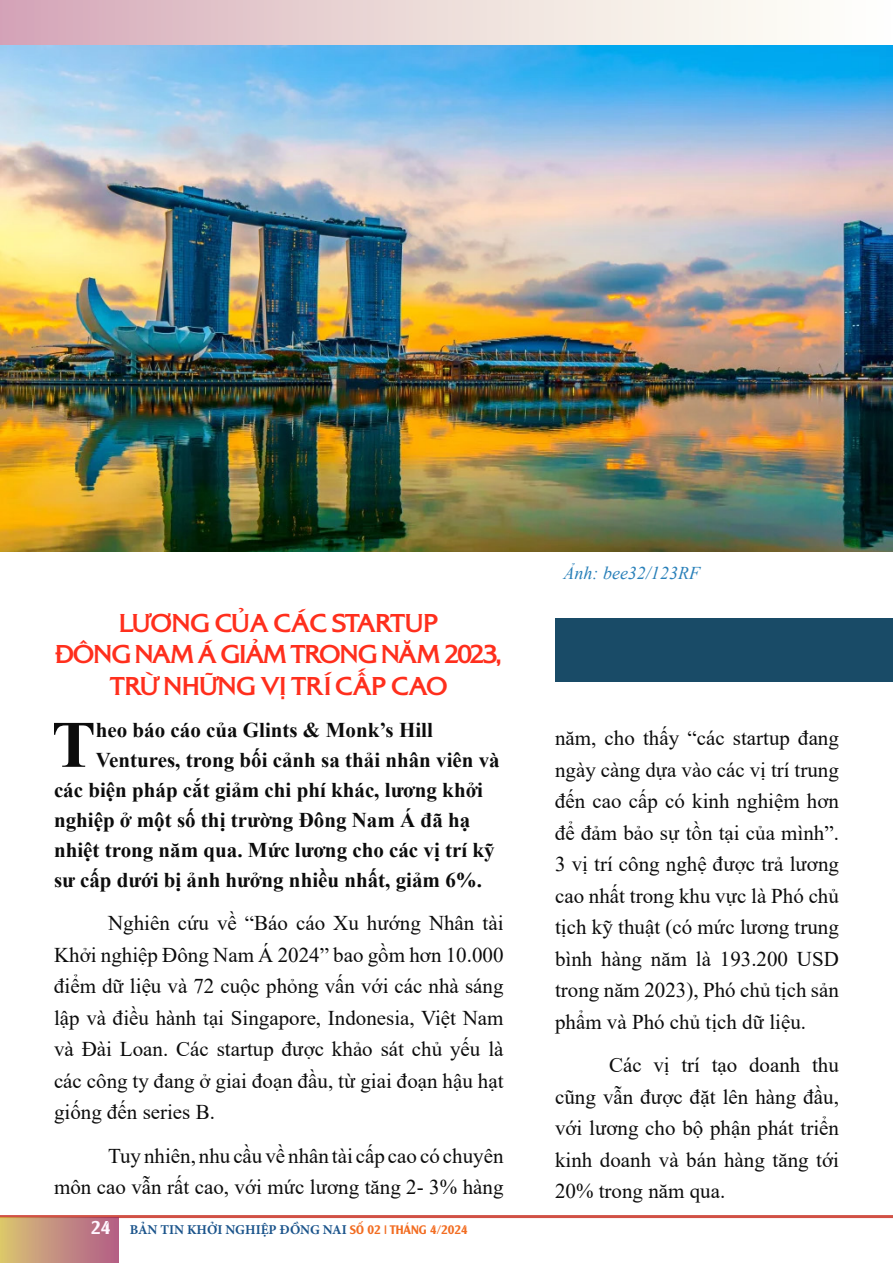
<style>
.page{position:relative;width:893px;height:1263px;background:#fff}
.page>*{position:absolute;margin:0;border:0;box-sizing:border-box;transform-origin:0 0}
.t1{font:700 66.3px "Times New Roman";color:#0c0c0c}
.t2{font:700 27px/31.5px "VL Alexon";letter-spacing:-.025em;color:#ff2f1d;text-align:center}
.t3{font:21px/31.5px "Times New Roman";color:#0c0c0c;text-align:justify}
.t4{font:700 21px "Times New Roman";color:#0c0c0c}
.t5{font:italic 18px "Times New Roman";color:#2980b9}
.t6{font:700 13.5px "Minion Pro";color:#1b548b}
.s1{font-family:"UTM Alexander";font-weight:400;font-size:18px;color:#fff6ff}
.s2{font-family:"UTM Alexander";font-weight:400;font-size:12px;color:#f26d22}
</style>
<div class="page">
<div style="left:0;top:0;width:892px;height:46px;background:linear-gradient(to right,#d6abb8,#fffffd)"></div>
<hr style="left:0;top:1215px;width:893px;height:3px;background:#d15145">
<div style="left:0;top:1217px;width:118px;height:46px;background:linear-gradient(to right,#d9c373,#b25d89)"></div>
<img style="left:0;top:46px;width:892px;height:505px">
<div style="left:555px;top:618px;width:337px;height:64px;background:#194b67"></div>
<p class="t2" style="left:55px;top:606px;width:449px">LƯƠNG CỦA CÁC STARTUP<br>ĐÔNG NAM Á GIẢM TRONG NĂM 2023,<br>TRỪ NHỮNG VỊ TRÍ CẤP CAO</p>
<p class="t1" style="left:52px;top:697px;width:46px">T</p>
<p class="t4" style="left:96px;top:715px;width:339px">heo báo cáo của Glints &amp; Monk’s Hill</p>
<p class="t4" style="left:96px;top:745px;width:405px">Ventures, trong bối cảnh sa thải nhân viên và</p>
<p class="t4" style="left:54px;top:775px;width:431px">các biện pháp cắt giảm chi phí khác, lương khởi</p>
<p class="t4" style="left:54px;top:805px;width:418px">nghiệp ở một số thị trường Đông Nam Á đã hạ</p>
<p class="t4" style="left:54px;top:835px;width:442px">nhiệt trong năm qua. Mức lương cho các vị trí kỹ</p>
<p class="t4" style="left:54px;top:865px;width:430px">sư cấp dưới bị ảnh hưởng nhiều nhất, giảm 6%.</p>
<p class="t3" style="left:54px;top:907px;width:451px;text-indent:54px">Nghiên cứu về “Báo cáo Xu hướng Nhân tài Khởi nghiệp Đông Nam Á 2024” bao gồm hơn 10.000 điểm dữ liệu và 72 cuộc phỏng vấn với các nhà sáng lập và điều hành tại Singapore, Indonesia, Việt Nam và Đài Loan. Các startup được khảo sát chủ yếu là các công ty đang ở giai đoạn đầu, từ giai đoạn hậu hạt giống đến series B.</p>
<p class="t3" style="left:54px;top:1139px;width:451px;text-align:right">Tuy nhiên, nhu cầu về nhân tài cấp cao có chuyên<br>môn cao vẫn rất cao, với mức lương tăng 2- 3% hàng</p>
<p class="t6" style="left:91px;top:1220px;width:379px"><span class="s1">24</span> BẢN TIN KHỞI NGHIỆP ĐỒNG NAI <span class="s2">SỐ 02 | THÁNG 4/2024</span></p>
<p class="t5" style="left:563px;top:560px;width:138px">Ảnh: bee32/123RF</p>
<p class="t3" style="left:555px;top:722px;width:285px">năm, cho thấy “các startup đang ngày càng dựa vào các vị trí trung đến cao cấp có kinh nghiệm hơn để đảm bảo sự tồn tại của mình”.<br>3 vị trí công nghệ được trả lương cao nhất trong khu vực là Phó chủ tịch kỹ thuật (có mức lương trung bình hàng năm là 193.200 USD trong năm 2023), Phó chủ tịch sản phẩm và Phó chủ tịch dữ liệu.</p>
<p class="t3" style="left:555px;top:1049px;width:285px;text-indent:54px">Các vị trí tạo doanh thu cũng vẫn được đặt lên hàng đầu, với lương cho bộ phận phát triển kinh doanh và bán hàng tăng tới 20% trong năm qua.</p>
</div>
